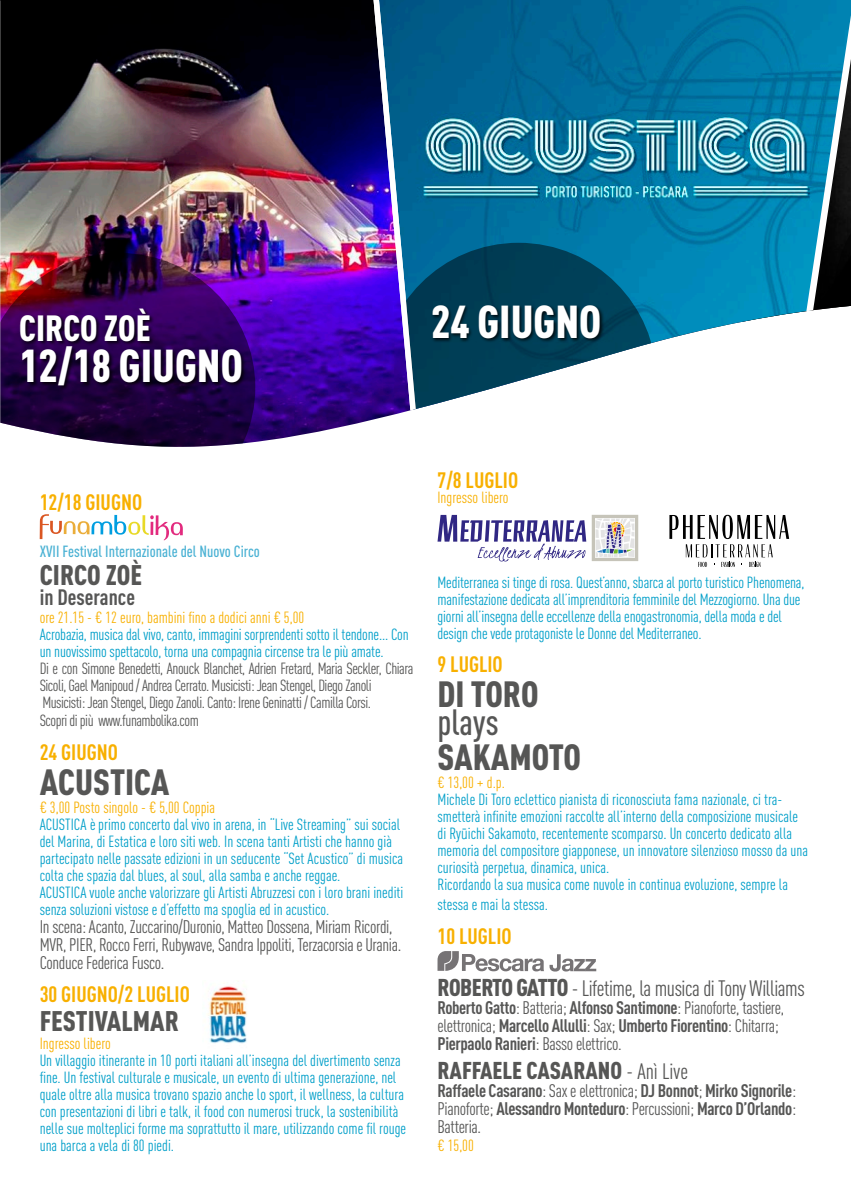
<style>
.page{position:relative;width:851px;height:1191px;background:#fff}
.page>*{position:absolute;margin:0;border:0;box-sizing:border-box;transform-origin:0 0}
.t1{font:900 45.4px "DIN Cond";color:#fff}
.t2{font:900 36px "DIN Cond";color:#565655}
.t3{font:900 36px "DIN Cond";color:#fff}
.t4{font:500 36px "DIN Cond";color:#565655}
.t5{font:900 28px "DIN Cond";color:#565655}
.t6{font:900 24px "DIN Cond";color:#565655}
.t7{font:700 22px "DIN Cond";color:#f8b000}
.t8{font:22px "DIN Cond";letter-spacing:-.02em;color:#565655}
.t9{font:700 22px "DIN Cond";color:#565655}
.t10{font:700 18px/18px "DIN Cond";letter-spacing:-.02em;color:#565655}
.t11{font:18px/18px "DIN Cond";letter-spacing:-.02em;color:#565655}
.t12{font:16px/17px "DIN Cond";color:#009fc9}
.t13{font:16px/17.4px "DIN Cond";letter-spacing:-.03em;color:#565655}
.t14{font:16px "DIN Cond";color:#f8b000}
.t15{font:500 16px "DIN Cond";color:#4bb2d4}
.s1{font-family:"Arial Nova Cond";font-weight:300}
.s2{font-weight:900;font-size:24px}
.s3{font-weight:400}
.s4{font-weight:400;font-size:22px}
</style>
<div class="page">
<img style="left:1px;top:0;width:363px;height:442px">
<img style="left:1px;top:253px;width:254px;height:194px">
<svg style="left:364px;top:0;width:486px;height:422px"></svg>
<div style="left:431px;top:305px;width:174px;height:38px;background:#000;opacity:.8"></div>
<div style="left:19px;top:307px;width:227px;height:83px;background:#000;opacity:.8"></div>
<svg style="left:40px;top:514px;width:143px;height:26px"></svg>
<svg style="left:437px;top:951px;width:159px;height:20px"></svg>
<svg style="left:0;top:0;width:1px;height:423px"></svg>
<img style="left:208px;top:986px;width:39px;height:58px">
<svg style="left:437px;top:515px;width:201px;height:46px"></svg>
<svg style="left:669px;top:515px;width:120px;height:52px"></svg>
<h2 class="t3" style="left:19px;top:306px;width:133px">CIRCO ZOÈ</h2>
<h1 class="t1" style="left:431px;top:293px;width:172px">24 GIUGNO</h1>
<h1 class="t1" style="left:19px;top:337px;width:225px">12/18 GIUGNO</h1>
<h3 class="t7" style="left:40px;top:489px;width:104px">12/18 GIUGNO</h3>
<p class="t15" style="left:40px;top:542px;width:221px">XVII Festival Internazionale del Nuovo Circo</p>
<h3 class="t5" style="left:40px;top:558px;width:104px">CIRCO ZOÈ</h3>
<h3 class="t9" style="left:40px;top:584px;width:97px">in Deserance</h3>
<p class="t14" style="left:40px;top:608px;width:266px">ore 21.15 - € 12 euro, bambini fino a dodici anni € 5,00</p>
<p class="t12" style="left:40px;top:626px;width:370px">Acrobazia, musica dal vivo, canto, immagini sorprendenti sotto il tendone... Con un nuovissimo spettacolo, torna una compagnia circense tra le più amate.</p>
<p class="t13" style="left:40px;top:660px;width:375px">Di e con Simone Benedetti, Anouck Blanchet, Adrien Fretard, Maria Seckler, Chiara Sicoli, Gael Manipoud / Andrea Cerrato. Musicisti: Jean Stengel, Diego Zanoli Musicisti: Jean Stengel, Diego Zanoli. Canto: Irene Geninatti / Camilla Corsi.<br>Scopri di più www.funambolika.com</p>
<h3 class="t7" style="left:40px;top:739px;width:80px">24 GIUGNO</h3>
<h2 class="t2" style="left:40px;top:759px;width:131px">ACUSTICA</h2>
<p class="t14" style="left:40px;top:797px;width:177px">€ 3,00 Posto singolo - € 5,00 Coppia</p>
<p class="t12" style="left:40px;top:815px;width:365px">ACUSTICA è primo concerto dal vivo in arena, in “Live Streaming” sui social del Marina, di Estatica e loro siti web. In scena tanti Artisti che hanno già partecipato nelle passate edizioni in un seducente “Set Acustico” di musica colta che spazia dal blues, al soul, alla samba e anche reggae.<br>ACUSTICA vuole anche valorizzare gli Artisti Abruzzesi con i loro brani inediti senza soluzioni vistose e d’effetto ma spoglia ed in acustico.</p>
<p class="t11" style="left:40px;top:917px;width:363px">In scena: Acanto, Zuccarino/Duronio, Matteo Dossena, Miriam Ricordi,<br>MVR, PIER, Rocco Ferri, Rubywave, Sandra Ippoliti, Terzacorsia e Urania.<br>Conduce Federica Fusco.</p>
<h3 class="t7" style="left:40px;top:981px;width:152px">30 GIUGNO/2 LUGLIO</h3>
<h3 class="t5" style="left:40px;top:1003px;width:141px">FESTIVALMAR</h3>
<p class="t14" style="left:40px;top:1034px;width:73px">Ingresso libero</p>
<p class="t12" style="left:40px;top:1052px;width:368px">Un villaggio itinerante in 10 porti italiani all’insegna del divertimento senza fine. Un festival culturale e musicale, un evento di ultima generazione, nel quale oltre alla musica trovano spazio anche lo sport, il wellness, la cultura con presentazioni di libri e talk, il food con numerosi truck, la sostenibilità nelle sue molteplici forme ma soprattutto il mare, utilizzando come fil rouge una barca a vela di 80 piedi.</p>
<h3 class="t7" style="left:437px;top:467px;width:82px">7/8 LUGLIO</h3>
<p class="t14" style="left:437px;top:487px;width:73px">Ingresso libero</p>
<p class="t12" style="left:437px;top:573px;width:368px">Mediterranea si tinge di rosa. Quest’anno, sbarca al porto turistico Phenomena, manifestazione dedicata all’imprenditoria femminile del Mezzogiorno. Una due giorni all’insegna delle eccellenze della enogastronomia, della moda e del design che vede protagoniste le Donne del Mediterraneo.</p>
<h3 class="t7" style="left:437px;top:651px;width:67px">9 LUGLIO</h3>
<h2 class="t2" style="left:437px;top:671px;width:102px">DI TORO</h2>
<h2 class="t4" style="left:437px;top:701px;width:63px">plays</h2>
<h2 class="t2" style="left:437px;top:734px;width:145px">SAKAMOTO</h2>
<p class="t14" style="left:437px;top:773px;width:69px">€ 13,00 + d.p.</p>
<p class="t12" style="left:437px;top:790px;width:372px">Michele Di Toro eclettico pianista di riconosciuta fama nazionale, ci tra&shy;smetterà infinite emozioni raccolte all’interno della composizione musicale di Ry<span class="s1">ū</span>ichi Sakamoto, recentemente scomparso. Un concerto dedicato alla memoria del compositore giapponese, un innovatore silenzioso mosso da una curiosità perpetua, dinamica, unica.<br>Ricordando la sua musica come nuvole in continua evoluzione, sempre la</p>
<p class="t12" style="left:437px;top:895px;width:112px">stessa e mai la stessa.</p>
<h3 class="t7" style="left:437px;top:922px;width:76px">10 LUGLIO</h3>
<h3 class="t8" style="left:437px;top:975px;width:369px"><span class="s2">ROBERTO GATTO</span> - Lifetime, la musica di Tony Williams</h3>
<p class="t10" style="left:437px;top:997px;width:348px">Roberto Gatto<span class="s3">: Batteria;</span> Alfonso Santimone<span class="s3">: Pianoforte, tastiere, elettronica;</span> Marcello Allulli<span class="s3">: Sax;</span> Umberto Fiorentino<span class="s3">: Chitarra;<br></span>Pierpaolo Ranieri<span class="s3">: Basso elettrico.</span></p>
<h3 class="t6" style="left:437px;top:1055px;width:252px">RAFFAELE CASARANO <span class="s4">- Anì Live</span></h3>
<p class="t10" style="left:437px;top:1081px;width:360px;text-align:justify">Raffaele Casarano<span class="s3">: Sax e elettronica;</span> DJ Bonnot<span class="s3">;</span> Mirko Signorile<span class="s3">:<br>Pianoforte;</span> Alessandro Monteduro<span class="s3">: Percussioni;</span> Marco D’Orlando<span class="s3">:<br>Batteria.</span></p>
<p class="t14" style="left:437px;top:1136px;width:38px">€ 15,00</p>
</div>
